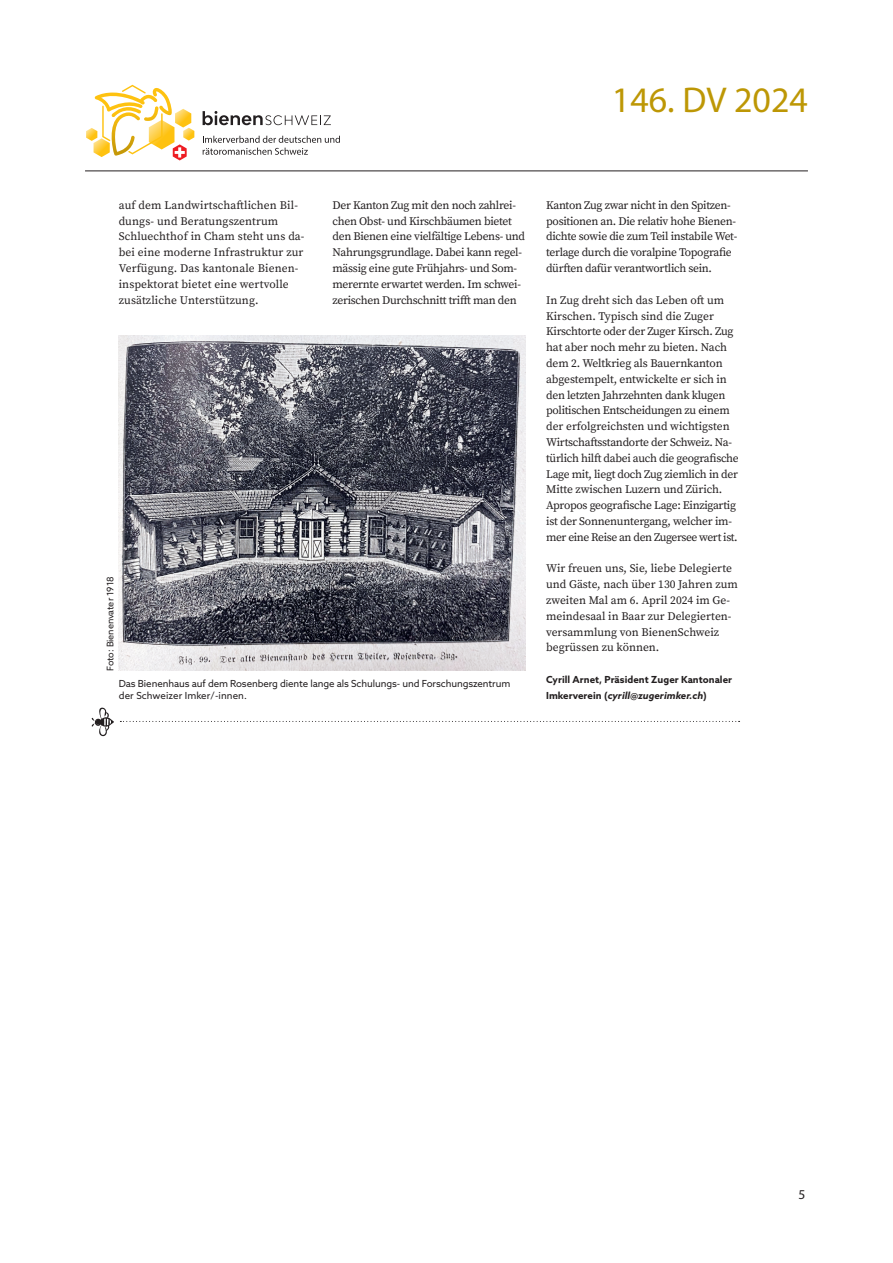
<style>
.page{position:relative;width:893px;height:1263px;background:#fff}
.page>*{position:absolute;margin:0;border:0;box-sizing:border-box;transform-origin:0 0}
.Titel_gross{font:36px "Myriad Pro";color:#bd9705}
.Myriad_Schrift{font:13.5px "Myriad Pro";color:#231f20}
.t1{font:11.55px/15.8px "Source Serif Pro";letter-spacing:-.025em;color:#231f20}
.t2{font:11.55px/15.8px "Source Serif Pro";letter-spacing:.01em;color:#231f20}
.t3{font:11.55px/15.8px "Source Serif Pro";color:#231f20}
.t4{font:9.75px/12.1px "Azo Sans";letter-spacing:-.01em;color:#231f20}
.t5{font:700 9.75px/15.8px "Azo Sans";letter-spacing:.005em;color:#231f20}
.t6{font:9.15px "Azo Sans";letter-spacing:-.01em;color:#231f20}
.s1{font-style:italic}
</style>
<div class="page">
<img style="left:119px;top:335px;width:406px;height:336px">
<svg style="left:120px;top:721px;width:620px;height:1px"></svg>
<svg style="left:91px;top:707px;width:23px;height:29px"></svg>
<svg style="left:86px;top:85px;width:108px;height:76px"></svg>
<svg style="left:203px;top:136px;width:137px;height:19px"></svg>
<svg style="left:203px;top:111px;width:128px;height:14px"></svg>
<hr style="left:85px;top:171px;width:723px;height:1px;background:#231f20">
<p class="Titel_gross" style="left:612px;top:78px;width:198px">146. DV 2024</p>
<p class="t2" style="left:119px;top:197px;width:187px">auf dem Landwirtschaftlichen Bil&shy;dungs- und Beratungszentrum Schluechthof in Cham steht uns da&shy;bei eine moderne Infrastruktur zur Verfügung. Das kantonale Bienen&shy;inspektorat bietet eine wertvolle zusätzliche Unterstützung.</p>
<p class="t1" style="left:332px;top:197px;width:194px">Der Kanton Zug mit den noch zahlrei&shy;chen Obst- und Kirschbäumen bietet den Bienen eine vielfältige Lebens- und Nahrungsgrundlage. Dabei kann regel&shy;mässig eine gute Frühjahrs- und Som&shy;merernte erwartet werden. Im schwei&shy;zerischen Durchschnitt trifft man den</p>
<p class="t6" style="left:104px;top:671px;width:97px;rotate:-90deg">Foto: Bienenvater 1918</p>
<p class="t4" style="left:119px;top:677px;width:393px">Das Bienenhaus auf dem Rosenberg diente lange als Schulungs- und Forschungszentrum der Schweizer Imker/-innen.</p>
<p class="t1" style="left:546px;top:197px;width:193px">Kanton Zug zwar nicht in den Spitzen&shy;positionen an. Die relativ hohe Bienen&shy;dichte sowie die zum Teil instabile Wet&shy;terlage durch die voralpine Topografie dürften dafür verantwortlich sein.</p>
<p class="t1" style="left:546px;top:292px;width:194px">In Zug dreht sich das Leben oft um Kirschen. Typisch sind die Zuger Kirschtorte oder der Zuger Kirsch. Zug hat aber noch mehr zu bieten. Nach dem 2. Weltkrieg als Bauernkanton abgestempelt, entwickelte er sich in den letzten Jahrzehnten dank klugen politischen Entscheidungen zu einem der erfolgreichsten und wichtigsten Wirtschaftsstandorte der Schweiz. Na&shy;türlich hilft dabei auch die geografische Lage mit, liegt doch Zug ziemlich in der Mitte zwischen Luzern und Zürich.<br>Apropos geografische Lage: Einzigartig ist der Sonnenuntergang, welcher im&shy;mer eine Reise an den Zugersee wert ist.</p>
<p class="t3" style="left:546px;top:561px;width:193px">Wir freuen uns, Sie, liebe Delegierte und Gäste, nach über 130 Jahren zum zweiten Mal am 6. April 2024 im Ge&shy;meindesaal in Baar zur Delegierten&shy;versammlung von BienenSchweiz begrüssen zu können.</p>
<p class="t5" style="left:546px;top:671px;width:187px">Cyrill Arnet, Präsident Zuger Kantonaler<br>Imkerverein (<span class="s1">cyrill@zugerimker.ch</span>)</p>
<p class="Myriad_Schrift" style="left:798px;top:1186px;width:8px">5</p>
</div>
